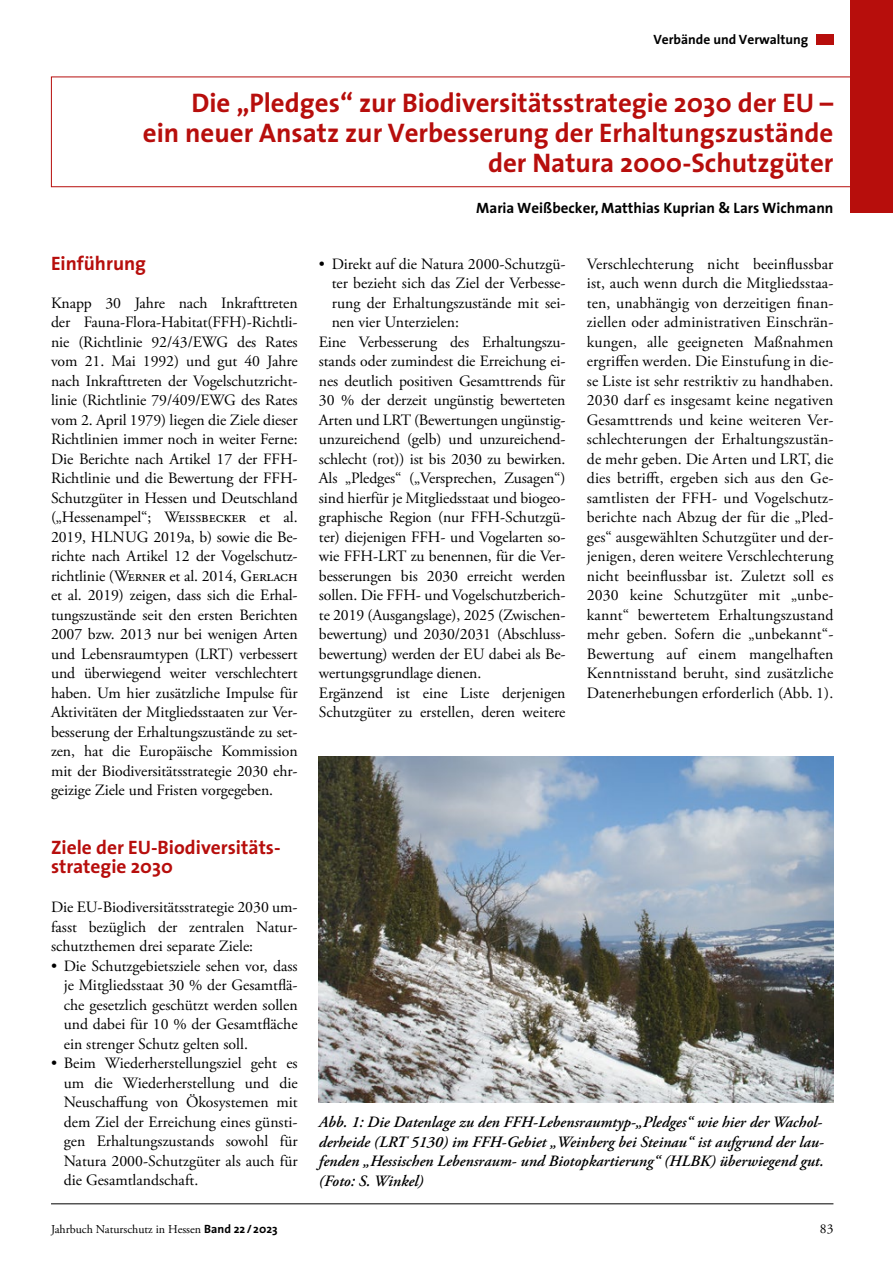
<style>
.page{position:relative;width:893px;height:1263px;background:#fff}
.page>*{position:absolute;margin:0;border:0;box-sizing:border-box;transform-origin:0 0}
._01_Titel_4{font:700 27px "The Sans";color:#b70e0c}
._02_Subline_4{font:700 19.5px/19.5px "The Sans";color:#b70e0c}
._04_Fließtext{font:15.75px/19.5px "Adobe Garamond Pro";letter-spacing:-.005em;color:#000;text-align:justify}
._07_BU{font:italic 600 15.75px/19.5px "Adobe Garamond Pro";color:#000;text-align:justify}
._08_Autoren_kleiner{font:700 15px "The Sans";color:#000}
._06_Thema{font:700 13.5px "The Sans";color:#000}
.t1{font:13.5px "Adobe Garamond Pro";color:#000}
.t2{font:12px "Adobe Garamond Pro";color:#000}
.s1{font-family:"The Sans";font-weight:700}
</style>
<div class="page">
<hr style="left:51px;top:1203px;width:782px;height:1px;background:#000">
<div style="left:51px;top:77px;width:842px;height:110px;border:1px solid #b70e0c"></div>
<div style="left:850px;top:0;width:43px;height:213px;background:#b70e0c"></div>
<div style="left:816px;top:34px;width:17px;height:10px;background:#b70e0c"></div>
<img style="left:319px;top:756px;width:514px;height:346px">
<p class="_06_Thema" style="left:653px;top:28px;width:156px">Verbände und Verwaltung</p>
<p class="_01_Titel_4" style="left:191px;top:80px;width:643px">Die „Pledges“ zur Biodiversitätsstrategie 2030 der EU –</p>
<p class="_01_Titel_4" style="left:143px;top:110px;width:692px">ein neuer Ansatz zur Verbesserung der Erhaltungszustände</p>
<p class="_01_Titel_4" style="left:488px;top:140px;width:347px">der Natura 2000-Schutzgüter</p>
<p class="_02_Subline_4" style="left:51px;top:253px;width:97px">Einführung</p>
<p class="_04_Fließtext" style="left:51px;top:293px;width:248px">Knapp 30 Jahre nach Inkrafttreten der Fauna-Flora-Habitat(FFH)-Richtli&shy;nie (Richtlinie 92/43/EWG des Rates vom 21. Mai 1992) und gut 40 Jahre nach Inkrafttreten der Vogelschutzricht&shy;linie (Richtlinie 79/409/EWG des Rates vom 2. April 1979) liegen die Ziele dieser Richtlinien immer noch in weiter Ferne:<br>Die Berichte nach Artikel 17 der FFH-Richtlinie und die Bewertung der FFH-Schutzgüter in Hessen und Deutschland („Hessenampel“; Weissbecker et al.<br>2019, HLNUG 2019a, b) sowie die Be&shy;richte nach Artikel 12 der Vogelschutz&shy;richtlinie (Werner et al. 2014, Gerlach et al. 2019) zeigen, dass sich die Erhal&shy;tungszustände seit den ersten Berichten 2007 bzw. 2013 nur bei wenigen Arten und Lebensraumtypen (LRT) verbessert und überwiegend weiter verschlechtert haben. Um hier zusätzliche Impulse für Aktivitäten der Mitgliedsstaaten zur Ver&shy;besserung der Erhaltungszustände zu set&shy;zen, hat die Europäische Kommission mit der Biodiversitätsstrategie 2030 ehr&shy;geizige Ziele und Fristen vorgegeben.</p>
<p class="_02_Subline_4" style="left:51px;top:837px;width:231px">Ziele der EU-Biodiversitäts&shy;strategie 2030</p>
<p class="_04_Fließtext" style="left:51px;top:898px;width:248px">Die EU-Biodiversitätsstrategie 2030 um&shy;fasst bezüglich der zentralen Natur&shy;schutzthemen drei separate Ziele:</p>
<p class="_04_Fließtext" style="left:64px;top:956px;width:235px;text-indent:-13px">• Die Schutzgebietsziele sehen vor, dass je Mitgliedsstaat 30 % der Gesamtflä&shy;che gesetzlich geschützt werden sollen und dabei für 10 % der Gesamtfläche ein strenger Schutz gelten soll.</p>
<p class="_04_Fließtext" style="left:64px;top:1054px;width:235px;text-indent:-13px">• Beim Wiederherstellungsziel geht es um die Wiederherstellung und die Neuschaffung von Ökosystemen mit dem Ziel der Erreichung eines günsti&shy;gen Erhaltungszustands sowohl für Natura 2000-Schutzgüter als auch für die Gesamtlandschaft.</p>
<p class="_08_Autoren_kleiner" style="left:476px;top:195px;width:359px">Maria Weißbecker, Matthias Kuprian &amp; Lars Wichmann</p>
<p class="_04_Fließtext" style="left:332px;top:254px;width:235px;text-indent:-13px">• Direkt auf die Natura 2000-Schutzgü&shy;ter bezieht sich das Ziel der Verbesse&shy;rung der Erhaltungszustände mit sei&shy;nen vier Unterzielen:</p>
<p class="_04_Fließtext" style="left:319px;top:332px;width:248px">Eine Verbesserung des Erhaltungszu&shy;stands oder zumindest die Erreichung ei&shy;nes deutlich positiven Gesamttrends für 30 % der derzeit ungünstig bewerteten Arten und LRT (Bewertungen ungünstig&shy;unzureichend (gelb) und unzureichend&shy;schlecht (rot)) ist bis 2030 zu bewirken.<br>Als „Pledges“ („Versprechen, Zusagen“) sind hierfür je Mitgliedsstaat und biogeo&shy;graphische Region (nur FFH-Schutzgü&shy;ter) diejenigen FFH- und Vogelarten so&shy;wie FFH-LRT zu benennen, für die Ver&shy;besserungen bis 2030 erreicht werden sollen. Die FFH- und Vogelschutzberich&shy;te 2019 (Ausgangslage), 2025 (Zwischen&shy;bewertung) und 2030/2031 (Abschluss&shy;bewertung) werden der EU dabei als Be&shy;wertungsgrundlage dienen.</p>
<p class="_04_Fließtext" style="left:319px;top:683px;width:248px">Ergänzend ist eine Liste derjenigen<br>Schutzgüter zu erstellen, deren weitere</p>
<p class="_04_Fließtext" style="left:587px;top:254px;width:248px">Verschlechterung nicht beeinflussbar ist, auch wenn durch die Mitgliedsstaa&shy;ten, unabhängig von derzeitigen finan&shy;ziellen oder administrativen Einschrän&shy;kungen, alle geeigneten Maßnahmen ergriffen werden. Die Einstufung in die&shy;se Liste ist sehr restriktiv zu handhaben.</p>
<p class="_04_Fließtext" style="left:587px;top:391px;width:248px">2030 darf es insgesamt keine negativen Gesamttrends und keine weiteren Ver&shy;schlechterungen der Erhaltungszustän&shy;de mehr geben. Die Arten und LRT, die dies betrifft, ergeben sich aus den Ge&shy;samtlisten der FFH- und Vogelschutz&shy;berichte nach Abzug der für die „Pled&shy;ges“ ausgewählten Schutzgüter und der&shy;jenigen, deren weitere Verschlechterung nicht beeinflussbar ist. Zuletzt soll es 2030 keine Schutzgüter mit „unbe&shy;kannt“ bewertetem Erhaltungszustand mehr geben. Sofern die „unbekannt“- Bewertung auf einem mangelhaften Kenntnisstand beruht, sind zusätzliche Datenerhebungen erforderlich (Abb. 1).</p>
<p class="_07_BU" style="left:319px;top:1112px;width:506px">Abb. 1: Die Datenlage zu den FFH-Lebensraumtyp-„Pledges“ wie hier der Wachol&shy;derheide (LRT 5130) im FFH-Gebiet „Weinberg bei Steinau“ ist aufgrund der lau&shy;fenden „Hessischen Lebensraum- und Biotopkartierung“ (HLBK) überwiegend gut.</p>
<p class="_07_BU" style="left:319px;top:1171px;width:106px">(Foto: S. Winkel)</p>
<p class="t2" style="left:51px;top:1222px;width:228px">Jahrbuch Naturschutz in Hessen <span class="s1">Band 22 / 2023</span></p>
<p class="t1" style="left:820px;top:1221px;width:15px">83</p>
</div>
